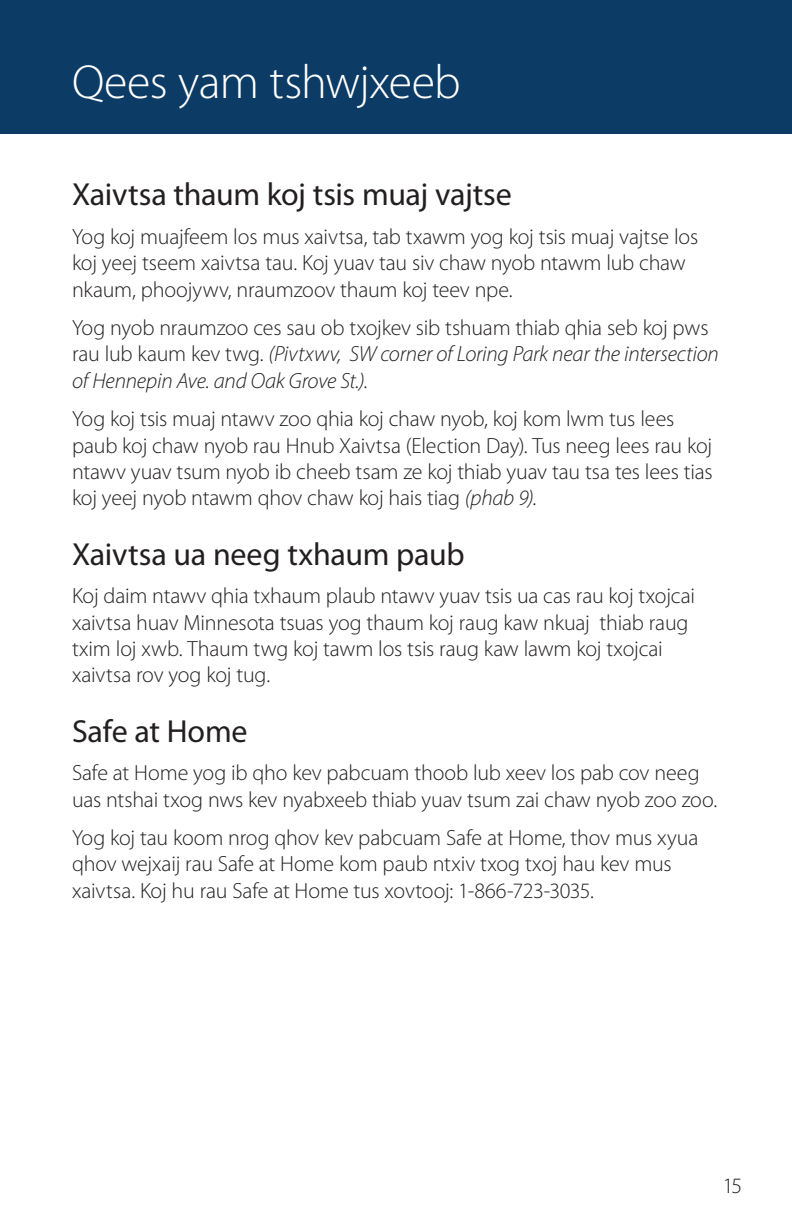
<style>
.page{position:relative;width:792px;height:1224px;background:#fff}
.page>*{position:absolute;margin:0;border:0;box-sizing:border-box;transform-origin:0 0}
.t1{font:300 48px "Myriad Pro";letter-spacing:-.015em;color:#fff}
.t2{font:32px "Myriad Pro";letter-spacing:-.01em;color:#231f20}
.t3{font:300 22px/26.4px "Myriad Pro";letter-spacing:-.01em;color:#231f20}
.t4{font:italic 300 22px/26.4px "Myriad Pro";letter-spacing:-.01em;color:#231f20}
.s1{font-style:normal}
.s2{font-style:italic}
</style>
<div class="page">
<div style="left:0;top:0;width:792px;height:133px;background:#0c3b65"></div>
<p class="t1" style="left:72px;top:56px;width:390px">Qees yam tshwjxeeb</p>
<h2 class="t2" style="left:72px;top:177px;width:441px">Xaivtsa thaum koj tsis muaj vajtse</h2>
<p class="t3" style="left:72px;top:224px;width:628px">Yog koj muajfeem los mus xaivtsa, tab txawm yog koj tsis muaj vajtse los koj yeej tseem xaivtsa tau. Koj yuav tau siv chaw nyob ntawm lub chaw nkaum, phoojywv, nraumzoov thaum koj teev npe.</p>
<p class="t4" style="left:72px;top:314px;width:648px"><span class="s1">Yog nyob nraumzoo ces sau ob txojkev sib tshuam thiab qhia seb koj pws rau lub kaum kev twg.</span> (Pivtxwv, SW corner of Loring Park near the intersection of Hennepin Ave. and Oak Grove St.)<span class="s1">.</span></p>
<p class="t3" style="left:72px;top:406px;width:642px">Yog koj tsis muaj ntawv zoo qhia koj chaw nyob, koj kom lwm tus lees paub koj chaw nyob rau Hnub Xaivtsa (Election Day). Tus neeg lees rau koj ntawv yuav tsum nyob ib cheeb tsam ze koj thiab yuav tau tsa tes lees tias koj yeej nyob ntawm qhov chaw koj hais tiag <span class="s2">(phab 9)</span>.</p>
<h2 class="t2" style="left:72px;top:537px;width:394px">Xaivtsa ua neeg txhaum paub</h2>
<p class="t3" style="left:72px;top:583px;width:625px">Koj daim ntawv qhia txhaum plaub ntawv yuav tsis ua cas rau koj txojcai xaivtsa huav Minnesota tsuas yog thaum koj raug kaw nkuaj thiab raug txim loj xwb. Thaum twg koj tawm los tsis raug kaw lawm koj txojcai xaivtsa rov yog koj tug.</p>
<h2 class="t2" style="left:72px;top:714px;width:177px">Safe at Home</h2>
<p class="t3" style="left:72px;top:760px;width:647px">Safe at Home yog ib qho kev pabcuam thoob lub xeev los pab cov neeg uas ntshai txog nws kev nyabxeeb thiab yuav tsum zai chaw nyob zoo zoo.</p>
<p class="t3" style="left:72px;top:825px;width:628px">Yog koj tau koom nrog qhov kev pabcuam Safe at Home, thov mus xyua qhov wejxaij rau Safe at Home kom paub ntxiv txog txoj hau kev mus xaivtsa. Koj hu rau Safe at Home tus xovtooj: 1-866-723-3035.</p>
<p class="t3" style="left:723px;top:1173px;width:21px">15</p>
</div>
